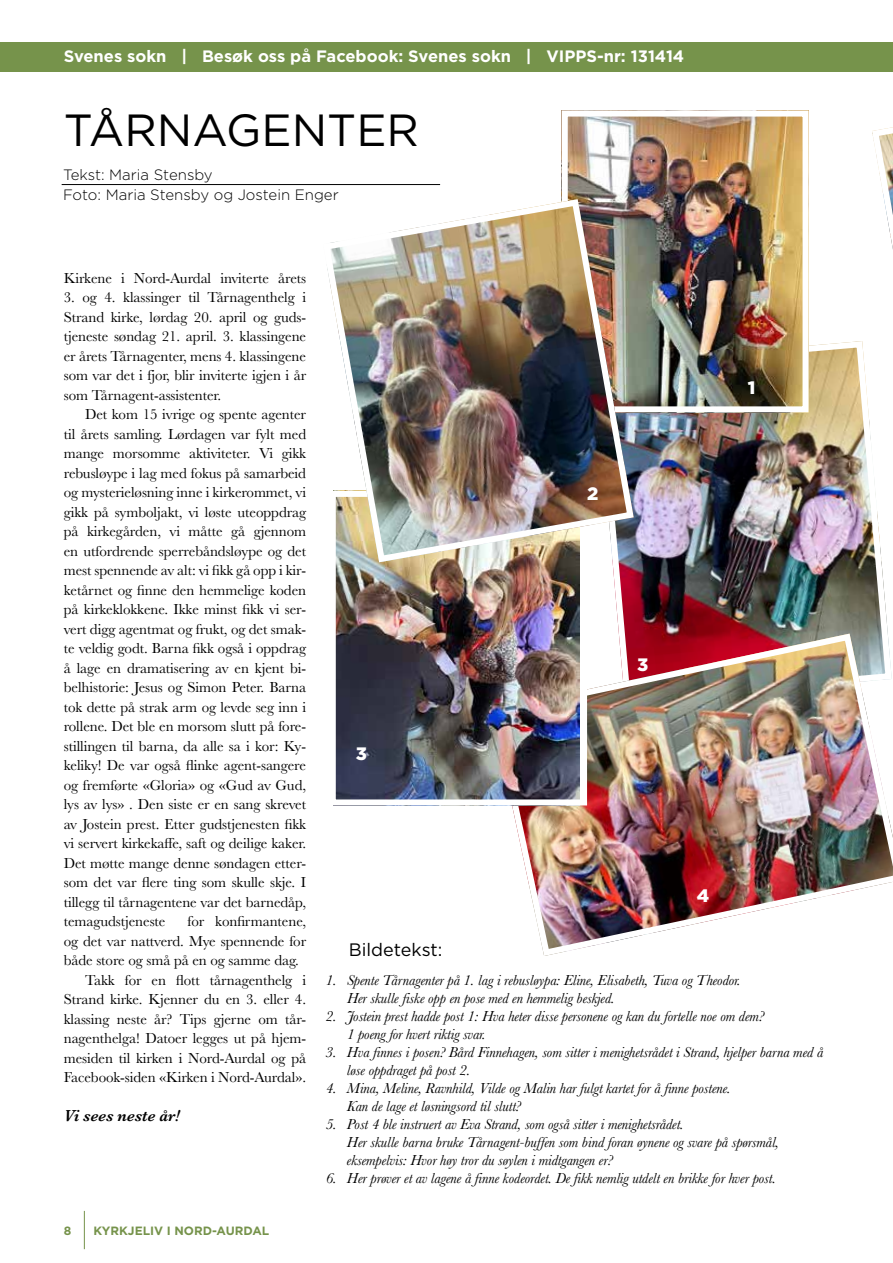
<style>
.page{position:relative;width:893px;height:1263px;background:#fff}
.page>*{position:absolute;margin:0;border:0;box-sizing:border-box;transform-origin:0 0}
.t1{font:45px "Gotham";color:#000}
.t2{font:18px "Gotham";color:#000}
.t3{font:900 18px "Gotham";color:#fff}
.t4{font:700 16.5px "Gotham";color:#fff}
.t5{font:italic 600 16.5px "Baskerville";letter-spacing:-.005em;color:#000}
.t6{font:15px/19.5px "Baskerville";letter-spacing:-.005em;color:#000;text-align:justify}
.t7{font:italic 15px/18px "Baskerville";letter-spacing:-.005em;color:#000}
.t8{font:300 15px/19.5px "Gotham";color:#000}
.t9{font:700 12px "Gotham";color:#76934b}
</style>
<div class="page">
<div style="left:0;top:43px;width:893px;height:29px;background:#76934b"></div>
<hr style="left:84px;top:1211px;width:1px;height:38px;background:#76934b">
<img style="left:613px;top:338px;width:275px;height:292px">
<img style="left:569px;top:118px;width:232px;height:287px">
<div style="left:562px;top:111px;width:246px;height:301px;border:6px solid #fff"></div>
<hr style="left:62px;top:184px;width:378px;height:1px;background:#000">
<svg style="left:872px;top:127px;width:21px;height:122px"></svg>
<img style="left:488px;top:630px;width:405px;height:326px">
<img style="left:337px;top:566px;width:242px;height:232px">
<div style="left:330px;top:491px;width:257px;height:314px;border:6px solid #fff"></div>
<img style="left:327px;top:196px;width:310px;height:370px">
<p class="t4" style="left:64px;top:45px;width:622px">Svenes sokn | Besøk oss på Facebook: Svenes sokn | VIPPS-nr: 131414</p>
<h1 class="t1" style="left:64px;top:101px;width:357px">TÅRNAGENTER</h1>
<p class="t8" style="left:63px;top:165px;width:277px">Tekst: Maria Stensby<br>Foto: Maria Stensby og Jostein Enger</p>
<p class="t6" style="left:64px;top:268px;width:244px">Kirkene i Nord-Aurdal inviterte årets</p>
<p class="t6" style="left:64px;top:288px;width:244px">3. og 4. klassinger til Tårnagenthelg i Strand kirke, lørdag 20. april og guds&shy;tjeneste søndag 21. april. 3. klassingene er årets Tårnagenter, mens 4. klassingene som var det i fjor, blir inviterte igjen i år som Tårnagent-assistenter.</p>
<p class="t6" style="left:64px;top:405px;width:244px;text-indent:21px">Det kom 15 ivrige og spente agenter til årets samling. Lørdagen var fylt med mange morsomme aktiviteter. Vi gikk rebusløype i lag med fokus på samarbeid og mysterieløsning inne i kirkerommet, vi gikk på symboljakt, vi løste uteoppdrag på kirkegården, vi måtte gå gjennom en utfordrende sperrebåndsløype og det mest spennende av alt: vi fikk gå opp i kir&shy;ketårnet og finne den hemmelige koden på kirkeklokkene. Ikke minst fikk vi ser&shy;vert digg agentmat og frukt, og det smak&shy;te veldig godt. Barna fikk også i oppdrag å lage en dramatisering av en kjent bi&shy;belhistorie: Jesus og Simon Peter. Barna tok dette på strak arm og levde seg inn i rollene. Det ble en morsom slutt på fore&shy;stillingen til barna, da alle sa i kor: Ky&shy;keliky! De var også flinke agent-sangere og fremførte «Gloria» og «Gud av Gud, lys av lys» . Den siste er en sang skrevet av Jostein prest. Etter gudstjenesten fikk vi servert kirkekaffe, saft og deilige kaker.<br>Det møtte mange denne søndagen etter&shy;som det var flere ting som skulle skje. I tillegg til tårnagentene var det barnedåp, temagudstjeneste</p>
<p class="t6" style="left:187px;top:912px;width:120px">for konfirmantene,</p>
<p class="t6" style="left:64px;top:931px;width:244px">og det var nattverd. Mye spennende for</p>
<p class="t6" style="left:64px;top:951px;width:236px">både store og små på en og samme dag.</p>
<p class="t6" style="left:85px;top:970px;width:223px">Takk for en flott tårnagenthelg i</p>
<p class="t6" style="left:64px;top:990px;width:244px">Strand kirke. Kjenner du en 3. eller 4.</p>
<p class="t6" style="left:64px;top:1009px;width:244px">klassing neste år? Tips gjerne om tår-</p>
<p class="t6" style="left:64px;top:1029px;width:244px">nagenthelga! Datoer legges ut på hjem-</p>
<p class="t6" style="left:64px;top:1048px;width:244px">mesiden til kirken i Nord-Aurdal og på</p>
<p class="t6" style="left:64px;top:1068px;width:244px">Facebook-siden «Kirken i Nord-Aurdal».</p>
<p class="t5" style="left:64px;top:1104px;width:117px">Vi sees neste år!</p>
<p class="t9" style="left:64px;top:1222px;width:9px">8</p>
<p class="t9" style="left:94px;top:1222px;width:177px">KYRKJELIV I NORD-AURDAL</p>
<p class="t3" style="left:356px;top:741px;width:13px">3</p>
<p class="t2" style="left:349px;top:938px;width:95px">Bildetekst:</p>
<p class="t3" style="left:587px;top:481px;width:13px">2</p>
<p class="t3" style="left:637px;top:652px;width:13px">3</p>
<p class="t3" style="left:748px;top:375px;width:9px">1</p>
<p class="t3" style="left:697px;top:883px;width:14px">4</p>
<p class="t7" style="left:347px;top:971px;width:395px;text-indent:-21px">1. Spente Tårnagenter på 1. lag i rebusløypa: Eline, Elisabeth, Tuva og Theodor.<br>Her skulle fiske opp en pose med en hemmelig beskjed.</p>
<p class="t7" style="left:347px;top:1007px;width:419px;text-indent:-21px">2. Jostein prest hadde post 1: Hva heter disse personene og kan du fortelle noe om dem?<br>1 poeng for hvert riktig svar.</p>
<p class="t7" style="left:347px;top:1043px;width:478px;text-indent:-21px">3. Hva finnes i posen? Bård Finnehagen, som sitter i menighetsrådet i Strand, hjelper barna med å løse oppdraget på post 2.</p>
<p class="t7" style="left:347px;top:1079px;width:385px;text-indent:-21px">4. Mina, Meline, Ravnhild, Vilde og Malin har fulgt kartet for å finne postene.<br>Kan de lage et løsningsord til slutt?</p>
<p class="t7" style="left:347px;top:1115px;width:434px;text-indent:-21px">5. Post 4 ble instruert av Eva Strand, som også sitter i menighetsrådet.<br>Her skulle barna bruke Tårnagent-buffen som bind foran øynene og svare på spørsmål, eksempelvis: Hvor høy tror du søylen i midtgangen er?</p>
<p class="t7" style="left:326px;top:1169px;width:452px">6. Her prøver et av lagene å finne kodeordet. De fikk nemlig utdelt en brikke for hver post.</p>
</div>
